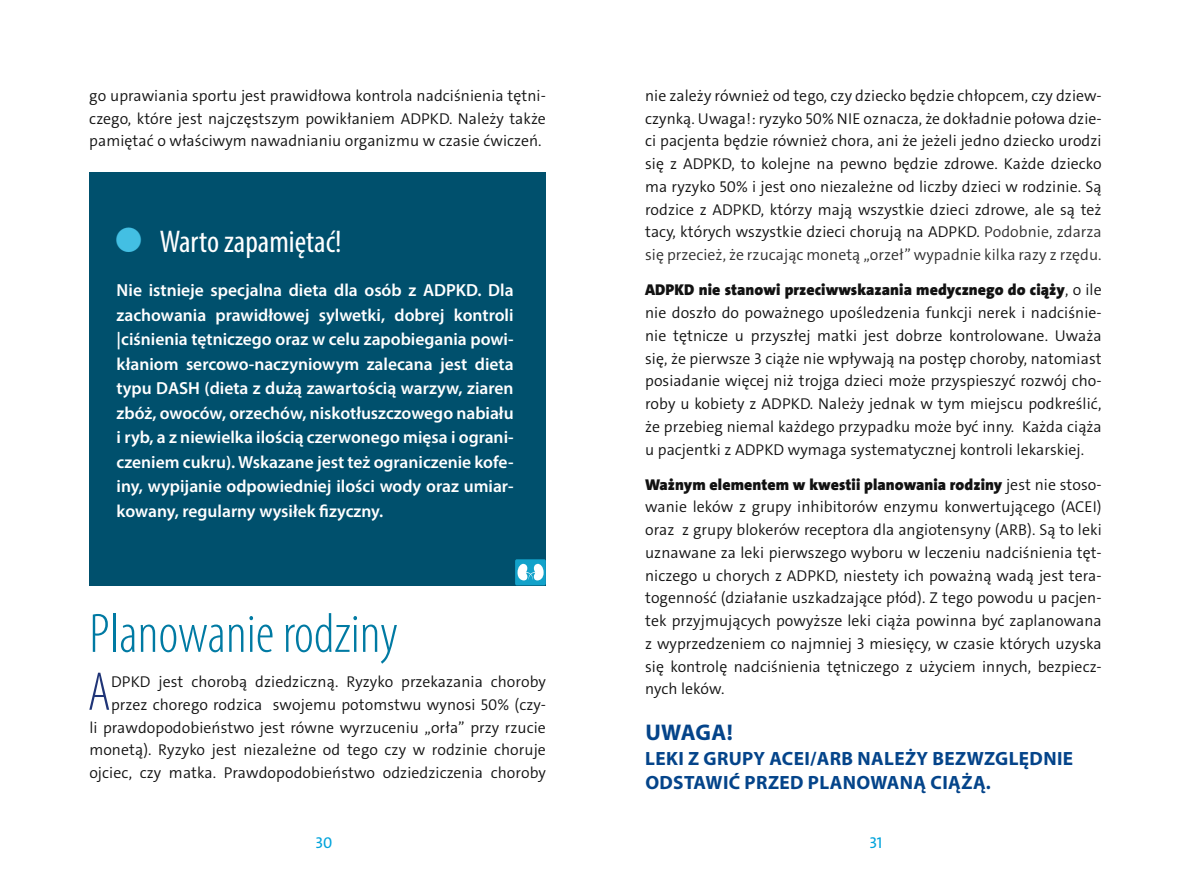
<style>
.page{position:relative;width:1191px;height:893px;background:#fff}
.page>*{position:absolute;margin:0;border:0;box-sizing:border-box;transform-origin:0 0}
.t1{font:300 condensed 56px "Myriad Pro";color:#007aa3}
.t2{font:300 condensed 54.95px "Myriad Pro";color:#203577}
.t3{font:condensed 31.5px "Myriad Pro";color:#fff}
.t4{font:700 22.75px "Myriad Pro";color:#04448a}
.t5{font:700 19.25px/24.5px "Myriad Pro";letter-spacing:.02em;color:#04448a}
.t6{font:600 17.5px/24.5px "Myriad Pro";color:#fff;text-align:justify}
.t7{font:300 15.75px/22.8px "The Sans C4 s";letter-spacing:.005em;color:#121212;text-align:justify}
.t8{font:15.75px "The Sans C4 s";color:#00a3db}
.s1{font-family:"The Sans C4 s";font-weight:700;font-stretch:normal;font-size:24.5px;color:#43bfe3}
.s2{color:#2f2f2f}
.s3{font-weight:900}
</style>
<div class="page">
<div style="left:89px;top:172px;width:457px;height:413px;background:#00506d"></div>
<div style="left:515px;top:559px;width:31px;height:26px;background:#13a2ca;border-radius:2px"></div>
<svg style="left:517px;top:564px;width:26px;height:16px"></svg>
<p class="t7" style="left:89px;top:84px;width:458px">go uprawiania sportu jest prawidłowa kontrola nadciśnienia tętni&shy;czego, które jest najczęstszym powikłaniem ADPKD. Należy także pamiętać o właściwym nawadnianiu organizmu w czasie ćwiczeń.</p>
<h3 class="t3" style="left:117px;top:222px;width:226px"><span class="s1">●</span> Warto zapamiętać!</h3>
<p class="t6" style="left:117px;top:278px;width:398px">Nie istnieje specjalna dieta dla osób z ADPKD. Dla zachowania prawidłowej sylwetki, dobrej kontroli |ciśnienia tętniczego oraz w celu zapobiegania powi&shy;kłaniom sercowo-naczyniowym zalecana jest dieta typu DASH (dieta z dużą zawartością warzyw, ziaren zbóż, owoców, orzechów, niskotłuszczowego nabiału i ryb, a z niewielka ilością czerwonego mięsa i ograni&shy;czeniem cukru). Wskazane jest też ograniczenie kofe&shy;iny, wypijanie odpowiedniej ilości wody oraz umiar&shy;kowany, regularny wysiłek fizyczny.</p>
<h1 class="t1" style="left:89px;top:603px;width:310px">Planowanie rodziny</h1>
<h2 class="t2" style="left:88px;top:662px;width:25px">A</h2>
<p class="t7" style="left:89px;top:670px;width:458px;text-align:right">DPKD jest chorobą dziedziczną. Ryzyko przekazania choroby przez chorego rodzica swojemu potomstwu wynosi 50% (czy-<br>li prawdopodobieństwo jest równe wyrzuceniu „orła” przy rzucie monetą). Ryzyko jest niezależne od tego czy w rodzinie choruje ojciec, czy matka. Prawdopodobieństwo odziedziczenia choroby</p>
<p class="t7" style="left:645px;top:84px;width:458px">nie zależy również od tego, czy dziecko będzie chłopcem, czy dziew&shy;czynką. Uwaga!: ryzyko 50% NIE oznacza, że dokładnie połowa dzie&shy;ci pacjenta będzie również chora, ani że jeżeli jedno dziecko urodzi się z ADPKD, to kolejne na pewno będzie zdrowe. Każde dziecko ma ryzyko 50% i jest ono niezależne od liczby dzieci w rodzinie. Są rodzice z ADPKD, którzy mają wszystkie dzieci zdrowe, ale są też tacy, których wszystkie dzieci chorują na ADPKD. <span class="s2">Podobnie, zdarza się przecież, że rzucając monetą „orzeł” wypadnie kilka razy z rzędu.</span></p>
<p class="t7" style="left:645px;top:279px;width:458px"><span class="s3">ADPKD nie stanowi przeciwwskazania medycznego do ciąży</span>, o ile nie doszło do poważnego upośledzenia funkcji nerek i nadciśnie&shy;nie tętnicze u przyszłej matki jest dobrze kontrolowane. Uważa się, że pierwsze 3 ciąże nie wpływają na postęp choroby, natomiast posiadanie więcej niż trojga dzieci może przyspieszyć rozwój cho&shy;roby u kobiety z ADPKD. Należy jednak w tym miejscu podkreślić, że przebieg niemal każdego przypadku może być inny. Każda ciąża u pacjentki z ADPKD wymaga systematycznej kontroli lekarskiej.</p>
<p class="t7" style="left:645px;top:473px;width:458px"><span class="s3">Ważnym elementem w kwestii planowania rodziny</span> jest nie stoso&shy;wanie leków z grupy inhibitorów enzymu konwertującego (ACEI) oraz z grupy blokerów receptora dla angiotensyny (ARB). Są to leki uznawane za leki pierwszego wyboru w leczeniu nadciśnienia tęt&shy;niczego u chorych z ADPKD, niestety ich poważną wadą jest tera&shy;togenność (działanie uszkadzające płód). Z tego powodu u pacjen&shy;tek przyjmujących powyższe leki ciąża powinna być zaplanowana z wyprzedzeniem co najmniej 3 miesięcy, w czasie których uzyska się kontrolę nadciśnienia tętniczego z użyciem innych, bezpiecz&shy;nych leków.</p>
<h3 class="t4" style="left:645px;top:718px;width:89px">UWAGA!</h3>
<p class="t5" style="left:645px;top:745px;width:429px">LEKI Z GRUPY ACEI/ARB NALEŻY BEZWZGLĘDNIE<br>ODSTAW</p>
<p class="t5" style="left:723px;top:770px;width:163px">IĆ PRZED PLANOWAN</p>
<p class="t5" style="left:913px;top:770px;width:79px">Ą CIĄŻĄ.</p>
<p class="t8" style="left:315px;top:832px;width:18px">30</p>
<p class="t8" style="left:869px;top:832px;width:15px">31</p>
</div>
